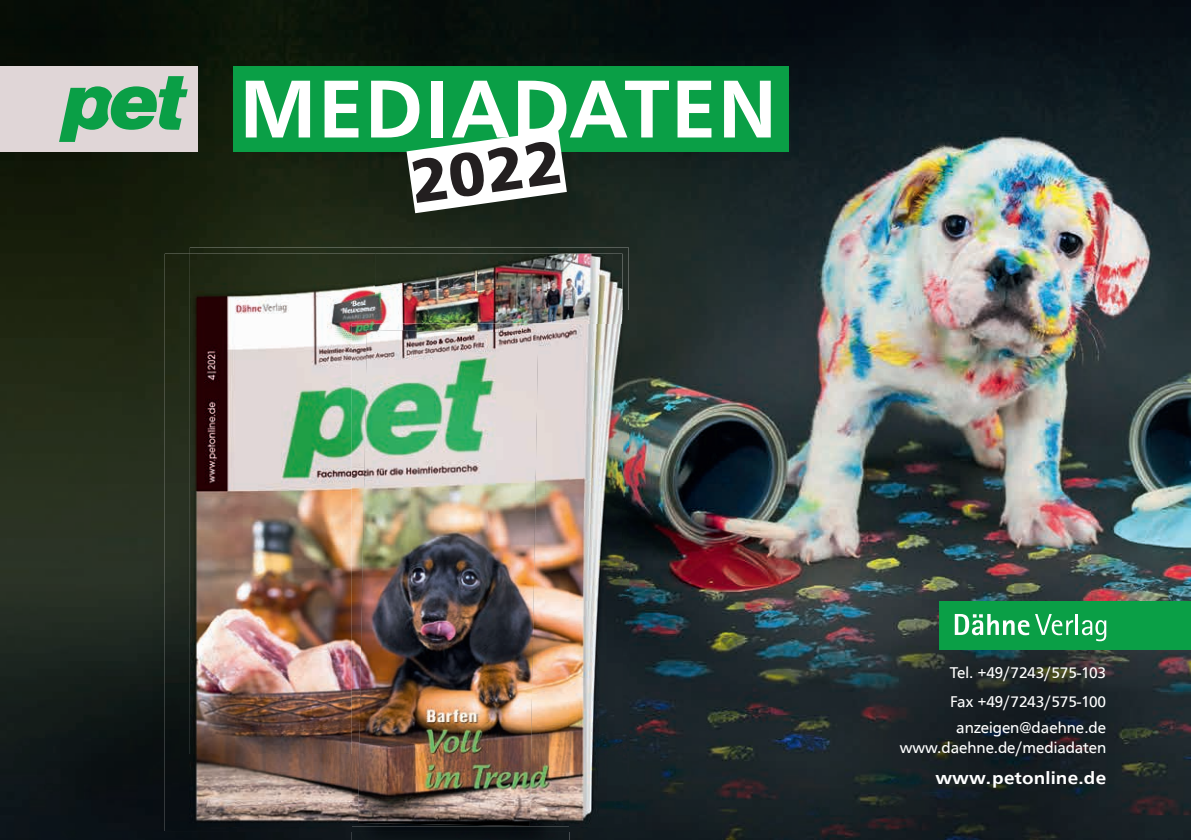
<style>
.page{position:relative;width:1191px;height:840px;background:#fff}
.page>*{position:absolute;margin:0;border:0;box-sizing:border-box;transform-origin:0 0}
.t1{font:500 85px "Front Page";letter-spacing:.01em;color:#fff}
.t2{font:800 63.6px "Front Page";color:#231f20}
.t3{font:500 18px "Front Page";letter-spacing:.01em;color:#fff;scale:1.09 1}
.t4{font:16px/28.6px "Front Page";color:#fff}
</style>
<div class="page">
<img style="left:0;top:0;width:1191px;height:839px">
<div style="left:940px;top:601px;width:251px;height:48px;background:#0a9f46"></div>
<svg style="left:1035px;top:614px;width:38px;height:21px"></svg>
<hr style="left:1076px;top:613px;width:2px;height:21px;background:#fff">
<svg style="left:1082px;top:620px;width:24px;height:21px"></svg>
<svg style="left:954px;top:614px;width:75px;height:21px"></svg>
<div style="left:0;top:66px;width:197px;height:85px;background:#e0d6d7"></div>
<svg style="left:59px;top:76px;width:129px;height:66px"></svg>
<div style="left:352px;top:830px;width:217px;height:9px;background:#0a1014"></div>
<img style="left:190px;top:247px;width:438px;height:63px">
<img style="left:622px;top:310px;width:6px;height:515px">
<img style="left:165px;top:253px;width:65px;height:577px">
<img style="left:230px;top:825px;width:392px;height:5px">
<img style="left:190px;top:253px;width:185px;height:501px">
<img style="left:375px;top:253px;width:247px;height:71px">
<img style="left:569px;top:324px;width:53px;height:501px">
<img style="left:190px;top:754px;width:162px;height:71px">
<img style="left:352px;top:323px;width:217px;height:72px">
<img style="left:352px;top:395px;width:6px;height:430px">
<img style="left:538px;top:395px;width:31px;height:430px">
<img style="left:358px;top:330px;width:180px;height:495px">
<div style="left:233px;top:66px;width:556px;height:85px;background:#0a9f46"></div>
<svg style="left:406px;top:130px;width:161px;height:83px"></svg>
<h1 class="t1" style="left:239px;top:60px;width:540px">MEDIADATEN</h1>
<h2 class="t2" style="left:406px;top:146px;width:153px;rotate:-8deg">2022</h2>
<p class="t4" style="left:949px;top:658px;width:158px">Tel. +49/7243/575-103<br>Fax +49/7243/575-100</p>
<p class="t4" style="left:899px;top:716px;width:208px;line-height:20px;text-align:right">anzeigen@daehne.de www.daehne.de/mediadaten</p>
<p class="t3" style="left:935px;top:767px;width:158px">www.petonline.de</p>
</div>
